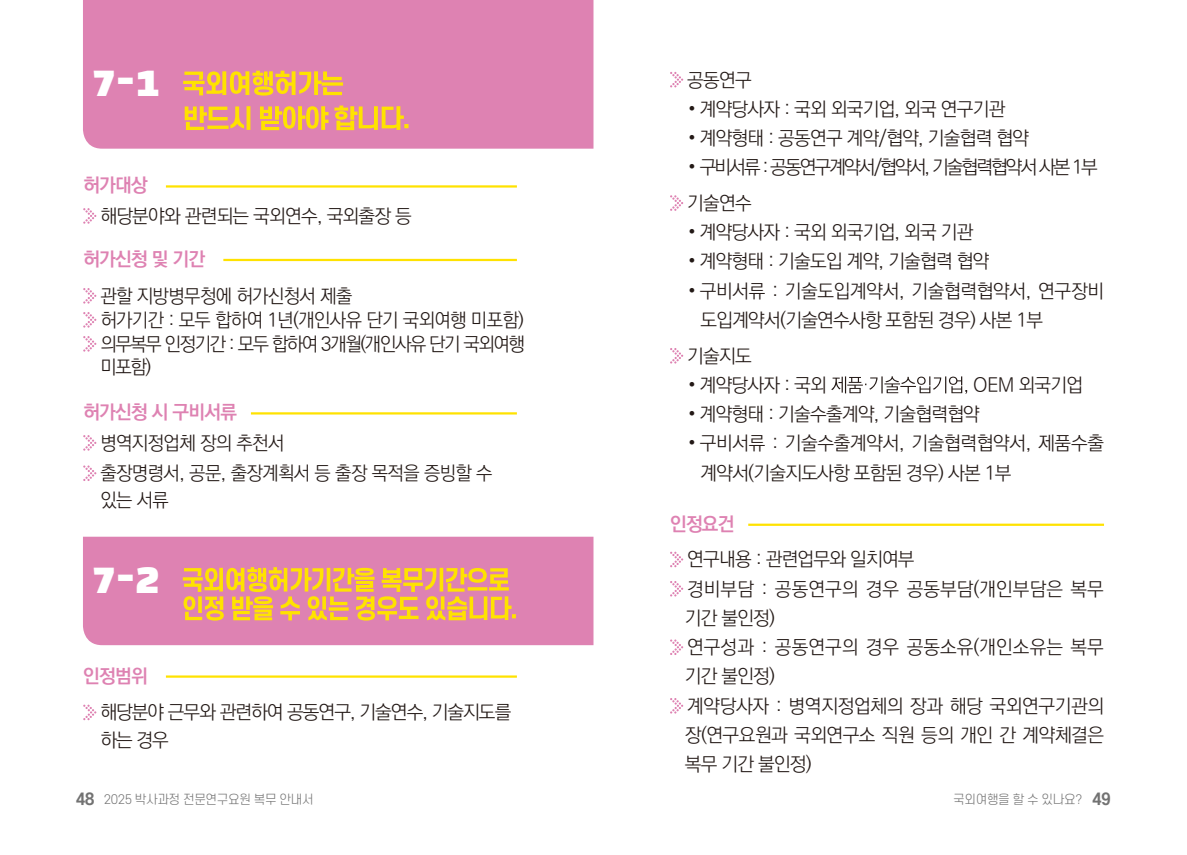
<style>
.page{position:relative;width:1187px;height:855px;background:#fff}
.page>*{position:absolute;margin:0;border:0;box-sizing:border-box;transform-origin:0 0}
.t1{font:40.5px "Black Han Sans";color:#fff}
.t2{font:19.12px/23.6px "Ko Pub World Dotum PL";letter-spacing:-.04em;color:#231916}
.t3{font:19.12px/29.2px "Ko Pub World Dotum PL";letter-spacing:-.02em;color:#231916}
.t4{font:19.12px/35.6px "Ko Pub World Dotum PL";letter-spacing:-.1em;color:#231916}
.t5{font:19.12px "Ko Pub World Dotum PB";letter-spacing:-.04em;color:#de82b2}
.t6{font:300 12.38px "S Core Dream 3";letter-spacing:-.03em;color:#727272}
.s1{font-family:"S Core Dream 6";font-weight:700;font-size:15.75px}
</style>
<div class="page">
<div style="left:83px;top:0;width:510px;height:149px;background:#de82b2"></div>
<svg style="left:183px;top:71px;width:160px;height:25px"></svg>
<svg style="left:185px;top:105px;width:223px;height:25px"></svg>
<hr style="left:166px;top:185px;width:351px;height:3px;background:#ffe200">
<svg style="left:83px;top:208px;width:13px;height:16px"></svg>
<hr style="left:166px;top:675px;width:351px;height:2px;background:#ffe200">
<svg style="left:83px;top:704px;width:13px;height:16px"></svg>
<div style="left:83px;top:536px;width:510px;height:109px;background:#de82b2"></div>
<svg style="left:183px;top:567px;width:333px;height:53px"></svg>
<svg style="left:670px;top:72px;width:13px;height:15px"></svg>
<svg style="left:670px;top:195px;width:13px;height:16px"></svg>
<svg style="left:670px;top:348px;width:13px;height:15px"></svg>
<svg style="left:831px;top:376px;width:136px;height:18px"></svg>
<hr style="left:748px;top:523px;width:355px;height:3px;background:#ffe200">
<svg style="left:670px;top:551px;width:13px;height:16px"></svg>
<svg style="left:670px;top:581px;width:13px;height:15px"></svg>
<svg style="left:670px;top:639px;width:13px;height:16px"></svg>
<svg style="left:670px;top:698px;width:13px;height:15px"></svg>
<hr style="left:223px;top:259px;width:294px;height:2px;background:#ffe200">
<svg style="left:83px;top:288px;width:13px;height:15px"></svg>
<svg style="left:83px;top:312px;width:13px;height:15px"></svg>
<svg style="left:83px;top:336px;width:13px;height:15px"></svg>
<hr style="left:251px;top:412px;width:266px;height:2px;background:#ffe200">
<svg style="left:83px;top:435px;width:13px;height:15px"></svg>
<svg style="left:83px;top:465px;width:13px;height:16px"></svg>
<h1 class="t1" style="left:92px;top:64px;width:70px">7-1</h1>
<p class="t5" style="left:83px;top:172px;width:66px">허가대상</p>
<p class="t2" style="left:100px;top:204px;width:313px">해당분야와 관련되는 국외연수, 국외출장 등</p>
<p class="t5" style="left:83px;top:245px;width:123px">허가신청 및 기간</p>
<p class="t2" style="left:100px;top:285px;width:426px">관할 지방병무청에 허가신청서 제출<br>허가기간 : 모두 합하여 1년(개인사유 단기 국외여행 미포함) 의무복무 인정기간 : 모두 합하여 3개월(개인사유 단기 국외여행 미포함)</p>
<p class="t5" style="left:83px;top:398px;width:155px">허가신청 시 구비서류</p>
<p class="t2" style="left:100px;top:429px;width:393px;line-height:29.7px">병역지정업체 장의 추천서<br>출장명령서, 공문, 출장계획서 등 출장 목적을 증빙할 수</p>
<p class="t2" style="left:100px;top:489px;width:70px">있는 서류</p>
<h1 class="t1" style="left:92px;top:560px;width:70px">7-2</h1>
<p class="t5" style="left:83px;top:662px;width:66px">인정범위</p>
<p class="t2" style="left:100px;top:699px;width:412px;line-height:27.4px">해당분야 근무와 관련하여 공동연구, 기술연수, 기술지도를 하는 경우</p>
<p class="t2" style="left:687px;top:68px;width:66px">공동연구</p>
<p class="t2" style="left:688px;top:98px;width:319px">• 계약당사자 : 국외 외국기업, 외국 연구기관</p>
<p class="t2" style="left:688px;top:127px;width:342px">• 계약형태 : 공동연구 계약/협약, 기술협력 협약</p>
<p class="t4" style="left:687px;top:150px;width:412px">• 구비서류 : 공동연구계약서/협약서, 기술협력협약서 사본 1부 기술연수</p>
<p class="t2" style="left:688px;top:221px;width:287px">• 계약당사자 : 국외 외국기업, 외국 기관</p>
<p class="t2" style="left:688px;top:250px;width:303px">• 계약형태 : 기술도입 계약, 기술협력 협약</p>
<p class="t3" style="left:700px;top:277px;width:405px;text-indent:-12px">• 구비서류 : 기술도입계약서, 기술협력협약서, 연구장비 도입계약서(기술연수사항 포함된 경우) 사본 1부</p>
<p class="t2" style="left:687px;top:344px;width:66px">기술지도</p>
<p class="t2" style="left:688px;top:374px;width:140px">• 계약당사자 : 국외</p>
<p class="t2" style="left:973px;top:374px;width:111px">OEM 외국기업</p>
<p class="t2" style="left:688px;top:403px;width:293px">• 계약형태 : 기술수출계약, 기술협력협약</p>
<p class="t3" style="left:700px;top:429px;width:405px;text-indent:-12px">• 구비서류 : 기술수출계약서, 기술협력협약서, 제품수출 계약서(기술지도사항 포함된 경우) 사본 1부</p>
<p class="t5" style="left:670px;top:510px;width:66px">인정요건</p>
<p class="t3" style="left:684px;top:545px;width:421px">연구내용 : 관련업무와 일치여부<br>경비부담 : 공동연구의 경우 공동부담(개인부담은 복무 기간 불인정)<br>연구성과 : 공동연구의 경우 공동소유(개인소유는 복무 기간 불인정)<br>계약당사자 : 병역지정업체의 장과 해당 국외연구기관의 장(연구요원과 국외연구소 직원 등의 개인 간 계약체결은 복무 기간 불인정)</p>
<p class="t6" style="left:76px;top:790px;width:239px"><span class="s1">48</span> 2025 박사과정 전문연구요원 복무 안내서</p>
<p class="t6" style="left:953px;top:790px;width:159px">국외여행을 할 수 있나요? <span class="s1">49</span></p>
</div>
